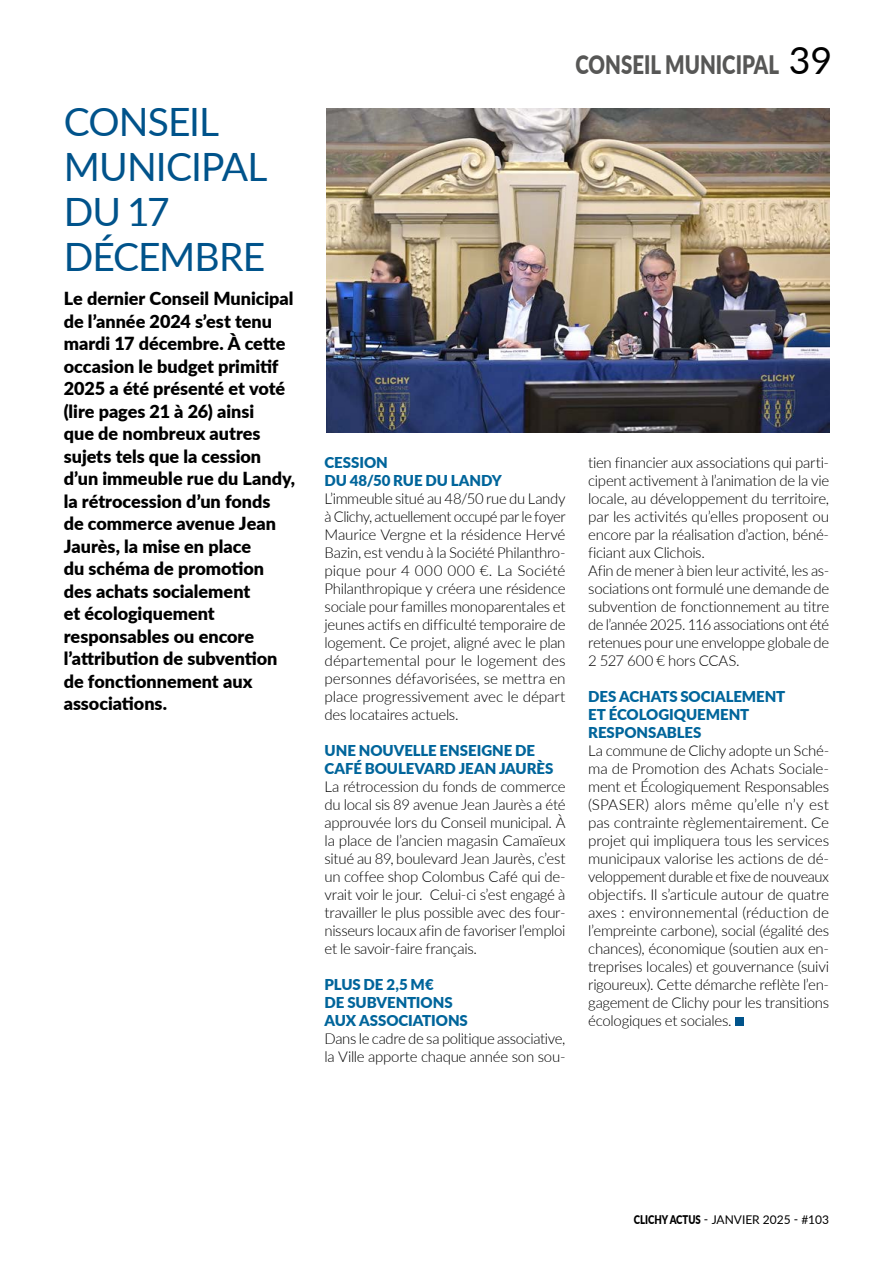
<style>
.page{position:relative;width:893px;height:1263px;background:#fff}
.page>*{position:absolute;margin:0;border:0;box-sizing:border-box;transform-origin:0 0}
.t1{font:39px/45px "Lato";letter-spacing:-.02em;color:#00538b}
.t2{font:900 25.5px "Lato";color:#575756;scale:.8 1}
.t3{font:900 18px/22.5px "Lato";color:#000}
.t4{font:300 15px/18px "Lato";letter-spacing:-.02em;color:#000;text-align:justify}
.t5{font:900 15px/18px "Lato";letter-spacing:-.005em;color:#00659b}
.t6{font:12px "Lato";color:#000}
.s1{font-weight:400;font-size:37.5px;color:#000}
.s2{font-weight:900}
</style>
<div class="page">
<img style="left:326px;top:108px;width:503px;height:324px">
<div style="left:735px;top:1018px;width:8px;height:8px;background:#00538b"></div>
<h1 class="t1" style="left:64px;top:98px;width:205px">CONSEIL<br>MUNICIPAL<br>DU 17<br>DÉCEMBRE</h1>
<p class="t3" style="left:64px;top:286px;width:233px">Le dernier Conseil Municipal de l’année 2024 s’est tenu mardi 17 décembre. À cette occasion le budget primitif<br>2025 a été présenté et voté (lire pages 21 à 26) ainsi<br>que de nombreux autres sujets tels que la cession d’un immeuble rue du Landy, la rétrocession d’un fonds<br>de commerce avenue Jean<br>Jaurès, la mise en place<br>du schéma de promotion des achats socialement<br>et écologiquement responsables ou encore l’attribution de subvention de fonctionnement aux associations.</p>
<h2 class="t2" style="left:576px;top:46px;width:322px">CONSEIL MUNICIPAL <span class="s1">39</span></h2>
<p class="t5" style="left:325px;top:453px;width:179px">CESSION<br>DU 48/50 RUE DU LANDY</p>
<p class="t4" style="left:325px;top:489px;width:242px">L’immeuble situé au 48/50 rue du Landy à Clichy, actuellement occupé par le foyer Maurice Vergne et la résidence Hervé Bazin, est vendu à la Société Philanthro&shy;pique pour 4 000 000 €. La Société Philanthropique y créera une résidence sociale pour familles monoparentales et jeunes actifs en difficulté temporaire de logement. Ce projet, aligné avec le plan départemental pour le logement des personnes défavorisées, se mettra en place progressivement avec le départ des locataires actuels.</p>
<p class="t5" style="left:325px;top:741px;width:230px">UNE NOUVELLE ENSEIGNE DE<br>CAFÉ BOULEVARD JEAN JAURÈS</p>
<p class="t4" style="left:325px;top:777px;width:242px">La rétrocession du fonds de commerce du local sis 89 avenue Jean Jaurès a été approuvée lors du Conseil municipal. À la place de l’ancien magasin Camaïeux situé au 89, boulevard Jean Jaurès, c’est un coffee shop Colombus Café qui de&shy;vrait voir le jour. Celui-ci s’est engagé à travailler le plus possible avec des four&shy;nisseurs locaux afin de favoriser l’emploi et le savoir-faire français.</p>
<p class="t5" style="left:325px;top:975px;width:145px">PLUS DE 2,5 M€<br>DE SUBVENTIONS<br>AUX ASSOCIATIONS</p>
<p class="t4" style="left:325px;top:1029px;width:242px">Dans le cadre de sa politique associative, la Ville apporte chaque année son sou-</p>
<p class="t4" style="left:588px;top:453px;width:242px;text-align:left">tien financier aux associations qui parti&shy;cipent activement à l’animation de la vie locale, au développement du territoire, par les activités qu’elles proposent ou encore par la réalisation d’action, béné&shy;ficiant aux Clichois.<br>Afin de mener à bien leur activité, les as&shy;sociations ont formulé une demande de subvention de fonctionnement au titre de l’année 2025. 116 associations ont été retenues pour une enveloppe globale de 2 527 600 € hors CCAS.</p>
<p class="t5" style="left:588px;top:687px;width:199px">DES ACHATS SOCIALEMENT<br>ET ÉCOLOGIQUEMENT<br>RESPONSABLES</p>
<p class="t4" style="left:588px;top:741px;width:242px">La commune de Clichy adopte un Sché&shy;ma de Promotion des Achats Sociale&shy;ment et Écologiquement Responsables (SPASER) alors même qu’elle n’y est pas contrainte règlementairement. Ce projet qui impliquera tous les services municipaux valorise les actions de dé&shy;veloppement durable et fixe de nouveaux objectifs. Il s’articule autour de quatre axes : environnemental (réduction de l’empreinte carbone), social (égalité des chances), économique (soutien aux en&shy;treprises locales) et gouvernance (suivi rigoureux). Cette démarche reflète l’en&shy;gagement de Clichy pour les transitions écologiques et sociales.</p>
<p class="t6" style="left:634px;top:1211px;width:197px"><span class="s2">CLICHY ACTUS</span> - JANVIER 2025 - #103</p>
</div>
